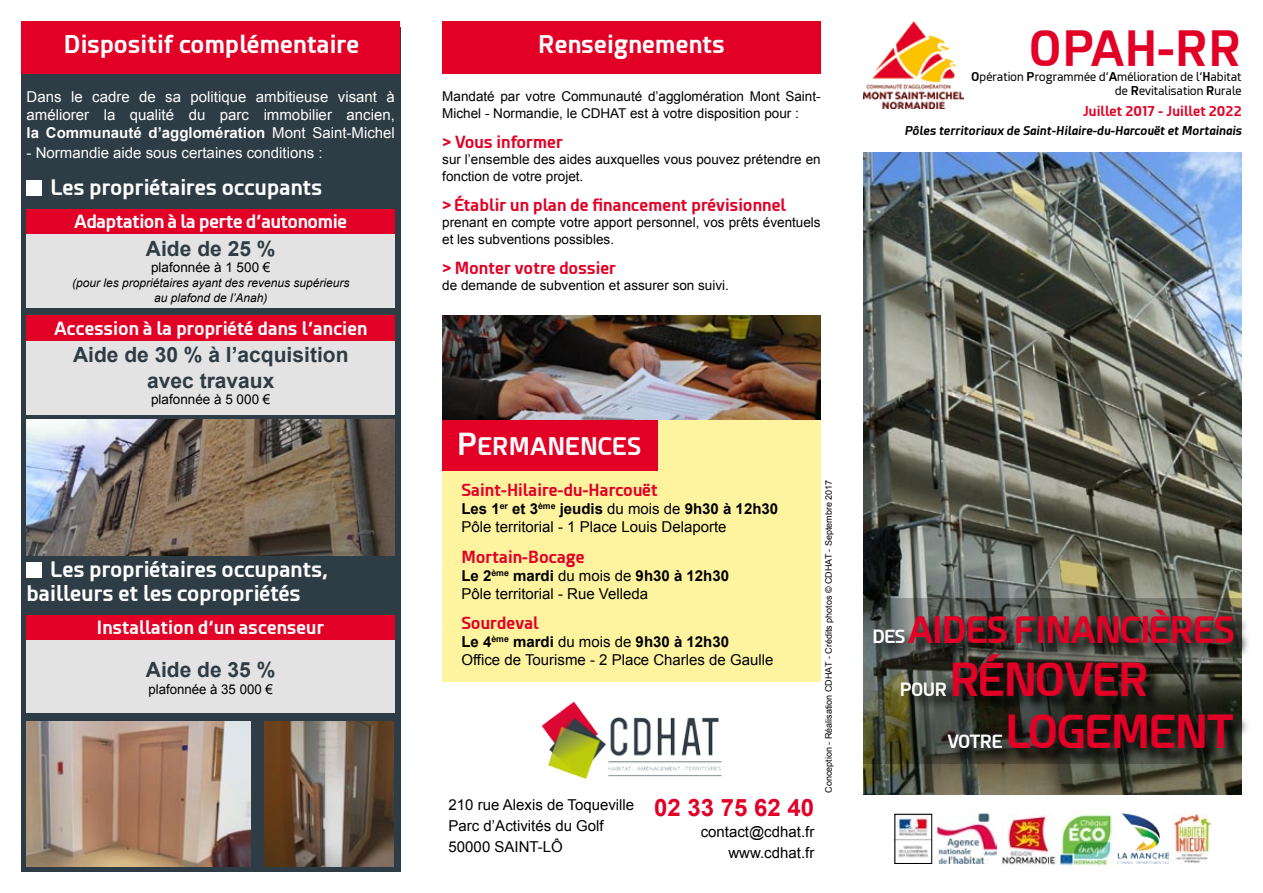
<style>
.page{position:relative;width:1263px;height:893px;background:#fff}
.page>*{position:absolute;margin:0;border:0;box-sizing:border-box;transform-origin:0 0}
.t1{font:700 48px "Esphimere";color:#e20026}
.t2{font:700 45px "Esphimere";letter-spacing:-.04em;color:#e20026}
.t3{font:700 36px "Esphimere";letter-spacing:-.04em;color:#e20026}
.t4{font:700 24px "Esphimere";color:#fff}
.t5{font:700 24px "Arial";color:#e20026}
.t6{font:700 21px/24px "Esphimere";color:#fff}
.t7{font:700 21px/25.2px "Arial";color:#2e3c45;text-align:center}
.t8{font:700 18px "Esphimere";color:#fff}
.t9{font:700 18px "Esphimere";letter-spacing:-.02em;color:#fff}
.t10{font:700 16.5px "Esphimere";color:#e20026}
.t11{font:15px/21px "Arial";color:#000}
.t12{font:15px/18px "Arial";color:#fff;text-align:justify}
.t13{font:13.5px/16.5px "Arial";color:#000}
.t14{font:700 13.5px "Esphimere";color:#e20026}
.t15{font:12px "Esphimere";color:#000}
.t16{font:italic 12px/15px "Arial";color:#000;text-align:center}
.t17{font:italic 700 12px "Esphimere";color:#000}
.t18{font:9px "Arial";color:#000}
.s1{font-weight:700}
.s2{font-size:30px}
.s3{font-size:18px;color:#fff}
</style>
<div class="page">
<img style="left:863px;top:152px;width:379px;height:642px">
<div style="left:21px;top:28px;width:379px;height:844px;background:#2e3c45"></div>
<img style="left:541px;top:701px;width:181px;height:79px">
<div style="left:442px;top:21px;width:379px;height:53px;background:#e20026"></div>
<div style="left:442px;top:420px;width:379px;height:261px;background:#fef39f"></div>
<div style="left:442px;top:420px;width:215px;height:51px;background:#e20026"></div>
<img style="left:442px;top:316px;width:379px;height:104px">
<img style="left:26px;top:419px;width:369px;height:136px">
<img style="left:937px;top:814px;width:59px;height:50px">
<img style="left:1001px;top:813px;width:112px;height:56px">
<img style="left:1117px;top:814px;width:51px;height:50px">
<img style="left:1173px;top:814px;width:37px;height:50px">
<img style="left:897px;top:818px;width:33px;height:40px">
<div style="left:895px;top:814px;width:37px;height:50px;border:1px solid #000"></div>
<div style="left:27px;top:209px;width:368px;height:25px;background:#e20026"></div>
<div style="left:27px;top:234px;width:368px;height:74px;background:#e3e3e3"></div>
<div style="left:26px;top:615px;width:369px;height:25px;background:#e20026"></div>
<div style="left:26px;top:640px;width:369px;height:73px;background:#e3e3e3"></div>
<div style="left:27px;top:315px;width:368px;height:26px;background:#e20026"></div>
<div style="left:27px;top:341px;width:368px;height:73px;background:#e3e3e3"></div>
<img style="left:264px;top:721px;width:130px;height:145px">
<img style="left:27px;top:721px;width:224px;height:145px">
<div style="left:21px;top:21px;width:379px;height:53px;background:#e20026"></div>
<div style="left:26px;top:180px;width:16px;height:15px;background:#fff"></div>
<div style="left:26px;top:563px;width:16px;height:15px;background:#fff"></div>
<img style="left:863px;top:21px;width:101px;height:87px">
<svg style="left:863px;top:599px;width:379px;height:165px"></svg>
<svg style="left:872px;top:609px;width:377px;height:157px"></svg>
<h3 class="t4" style="left:64px;top:30px;width:297px">Dispositif complémentaire</h3>
<p class="t12" style="left:27px;top:88px;width:370px">Dans le cadre de sa politique ambitieuse visant à améliorer la qualité du parc immobilier ancien, <span class="s1">la Communauté d’agglomération</span> Mont Saint-Michel</p>
<p class="t12" style="left:27px;top:144px;width:297px">- Normandie aide sous certaines conditions :</p>
<h3 class="t6" style="left:50px;top:176px;width:273px">Les propriétaires occupants</h3>
<h3 class="t9" style="left:74px;top:211px;width:274px">Adaptation à la perte d’autonomie</h3>
<h3 class="t7" style="left:146px;top:236px;width:131px">Aide de 25 %</h3>
<p class="t13" style="left:151px;top:259px;width:121px">plafonnée à 1 500 €</p>
<p class="t16" style="left:72px;top:276px;width:279px">(pour les propriétaires ayant des revenus supérieurs au plafond de l’Anah)</p>
<h3 class="t8" style="left:54px;top:317px;width:315px">Accession à la propriété dans l’ancien</h3>
<h3 class="t7" style="left:73px;top:343px;width:277px">Aide de 30 % à l’acquisition avec travaux</h3>
<p class="t13" style="left:151px;top:391px;width:121px">plafonnée à 5 000 €</p>
<h3 class="t6" style="left:26px;top:558px;width:303px;text-indent:24px">Les propriétaires occupants, bailleurs et les copropriétés</h3>
<h3 class="t8" style="left:97px;top:617px;width:229px">Installation d’un ascenseur</h3>
<h3 class="t7" style="left:146px;top:658px;width:131px">Aide de 35 %</h3>
<p class="t13" style="left:148px;top:681px;width:126px">plafonnée à 35 000 €</p>
<h3 class="t4" style="left:538px;top:30px;width:188px">Renseignements</h3>
<p class="t13" style="left:442px;top:88px;width:380px">Mandaté par votre Communauté d’agglomération Mont Saint-<br>Michel - Normandie, le CDHAT est à votre disposition pour :</p>
<p class="t10" style="left:442px;top:132px;width:122px">&gt; Vous informer</p>
<p class="t13" style="left:442px;top:151px;width:380px">sur l’ensemble des aides auxquelles vous pouvez prétendre en fonction de votre projet.</p>
<p class="t10" style="left:442px;top:195px;width:345px">&gt; Établir un plan de financement prévisionnel</p>
<p class="t13" style="left:442px;top:214px;width:380px">prenant en compte votre apport personnel, vos prêts éventuels et les subventions possibles.</p>
<p class="t10" style="left:442px;top:258px;width:176px">&gt; Monter votre dossier</p>
<p class="t13" style="left:442px;top:277px;width:288px">de demande de subvention et assurer son suivi.</p>
<h1 class="t1" style="left:1030px;top:19px;width:213px">OPAH-RR</h1>
<p class="t15" style="left:1115px;top:84px;width:128px">de <span class="s1">R</span>evitalisation <span class="s1">R</span>urale</p>
<p class="t14" style="left:1083px;top:103px;width:160px">Juillet 2017 - Juillet 2022</p>
<p class="t17" style="left:904px;top:124px;width:339px">Pôles territoriaux de Saint-Hilaire-du-Harcouët et Mortainais</p>
<p class="t15" style="left:971px;top:70px;width:272px"><span class="s1">O</span>pération <span class="s1">P</span>rogrammée d’<span class="s1">A</span>mélioration de l’<span class="s1">H</span>abitat</p>
<h3 class="t4" style="left:457px;top:432px;width:186px"><span class="s2">P</span>ERMANENCES</h3>
<p class="t10" style="left:461px;top:479px;width:198px">Saint-Hilaire-du-Harcouët</p>
<p class="t11" style="left:461px;top:499px;width:318px;line-height:18px"><span class="s1">Les 1</span><sup>er</sup> <span class="s1">et 3</span><sup>ème</sup> <span class="s1">jeudis</span> du mois de <span class="s1">9h30 à 12h30<br></span>Pôle territorial - 1 Place Louis Delaporte</p>
<p class="t10" style="left:461px;top:547px;width:125px">Mortain-Bocage</p>
<p class="t11" style="left:461px;top:567px;width:269px;line-height:18px"><span class="s1">Le 2</span><sup>ème</sup> <span class="s1">mardi</span> du mois de <span class="s1">9h30 à 12h30<br></span>Pôle territorial - Rue Velleda</p>
<p class="t10" style="left:461px;top:613px;width:79px">Sourdeval</p>
<p class="t11" style="left:461px;top:633px;width:314px;line-height:18px"><span class="s1">Le 4</span><sup>ème</sup> <span class="s1">mardi</span> du mois de <span class="s1">9h30 à 12h30<br></span>Office de Tourisme - 2 Place Charles de Gaulle</p>
<p class="t11" style="left:449px;top:794px;width:187px">210 rue Alexis de Toqueville<br>Parc d’Activités du Golf<br>50000 SAINT-LÔ</p>
<h3 class="t5" style="left:654px;top:791px;width:162px">02 33 75 62 40</h3>
<p class="t11" style="left:701px;top:821px;width:115px;text-align:right">contact@cdhat.fr www.cdhat.fr</p>
<p class="t18" style="left:823px;top:793px;width:315px;rotate:-90deg">Conception - Réalisation CDHAT - Crédits photos © CDHAT - Septembre 2017</p>
<h3 class="t3" style="left:872px;top:608px;width:364px"><span class="s3">DES</span> AIDES FINANCIÈRES</h3>
<h3 class="t8" style="left:900px;top:678px;width:49px">POUR</h3>
<h2 class="t2" style="left:949px;top:651px;width:201px">RÉNOVER</h2>
<h3 class="t8" style="left:947px;top:730px;width:57px">VOTRE</h3>
<h2 class="t2" style="left:1005px;top:704px;width:230px">LOGEMENT</h2>
</div>
